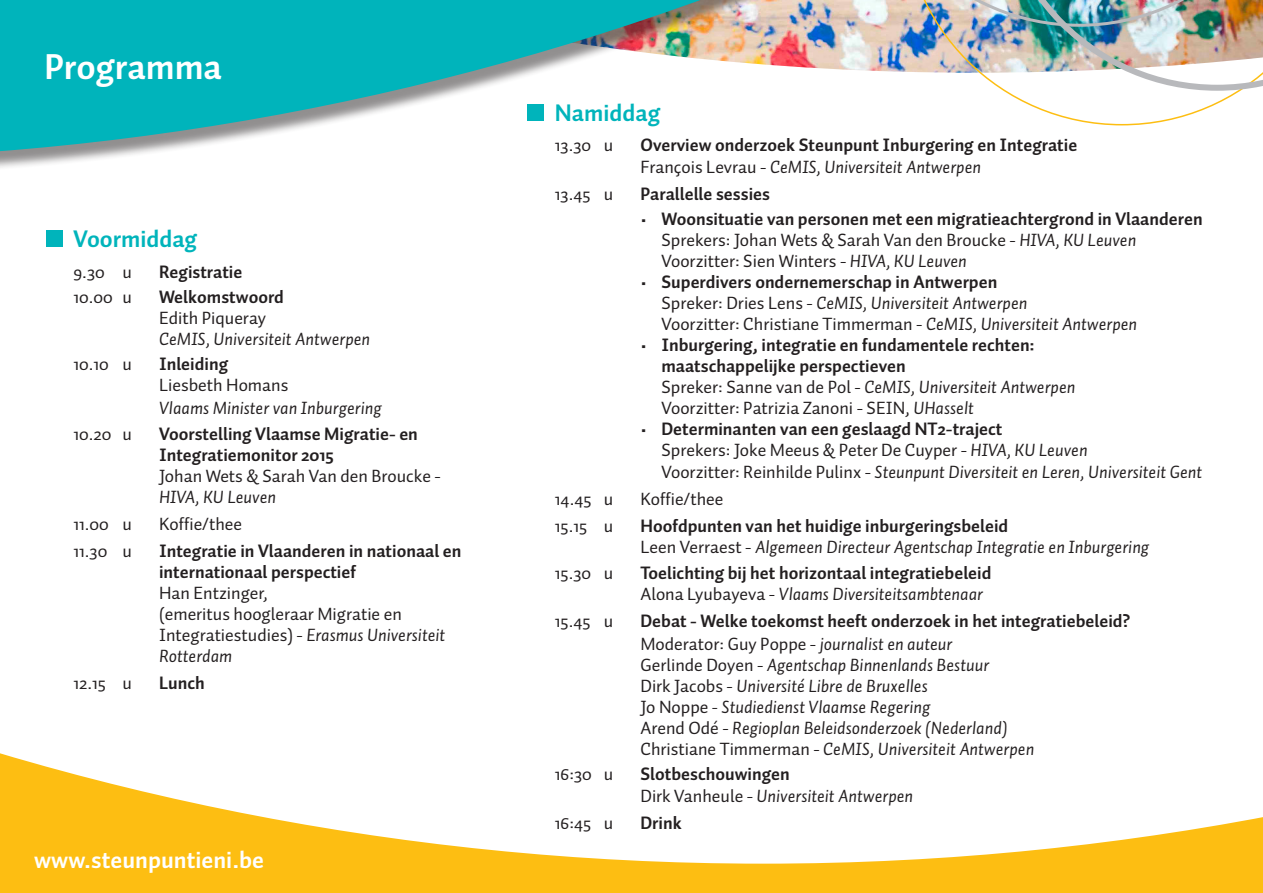
<style>
.page{position:relative;width:1263px;height:893px;background:#fff}
.page>*{position:absolute;margin:0;border:0;box-sizing:border-box;transform-origin:0 0}
.t1{font:700 36px "Auto 1";color:#fff}
.t2{font:700 24px "Auto 1";color:#fff}
.t3{font:700 24px "Auto 1";color:#00b4bb}
.t4{font:italic 18px/21px "Auto 1";color:#231f20}
.t5{font:700 18px/21px "Auto 1";color:#231f20}
.t6{font:18px/21px "Auto 1";color:#231f20}
.s1{font-style:normal}
.s2{font-style:italic}
</style>
<div class="page">
<div style="left:0;top:1px;width:1263px;height:892px;background:#fdbe12"></div>
<div style="left:0;top:125px;width:1263px;height:739px;background:#fff"></div>
<div style="left:0;top:0;width:1089px;height:178px;background:#fff"></div>
<svg style="left:0;top:0;width:859px;height:159px"></svg>
<div style="left:1004px;top:91px;width:259px;height:34px;background:#fff"></div>
<img style="left:859px;top:0;width:404px;height:91px">
<div style="left:47px;top:230px;width:16px;height:16px;background:#00b4bb"></div>
<div style="left:527px;top:104px;width:16px;height:17px;background:#00b4bb"></div>
<p class="t1" style="left:44px;top:44px;width:179px">Programma</p>
<p class="t3" style="left:74px;top:223px;width:125px">Voormiddag</p>
<p class="t6" style="left:74px;top:261px;width:60px">9.30 u</p>
<p class="t5" style="left:159px;top:261px;width:85px">Registratie</p>
<p class="t6" style="left:74px;top:286px;width:60px">10.00 u</p>
<p class="t5" style="left:159px;top:286px;width:126px">Welkomstwoord</p>
<p class="t4" style="left:159px;top:307px;width:213px"><span class="s1">Edith Piqueray<br></span>CeMIS, Universiteit Antwerpen</p>
<p class="t6" style="left:74px;top:353px;width:60px">10.10 u</p>
<p class="t5" style="left:159px;top:353px;width:71px">Inleiding</p>
<p class="t4" style="left:159px;top:373px;width:224px;line-height:22.5px"><span class="s1">Liesbeth Homans<br></span>Vlaams Minister van Inburgering</p>
<p class="t6" style="left:74px;top:423px;width:60px">10.20 u</p>
<p class="t5" style="left:159px;top:423px;width:260px">Voorstelling Vlaamse Migratie- en<br>Integratiemonitor 2015</p>
<p class="t6" style="left:159px;top:465px;width:283px">Johan Wets &amp; Sarah Van den Broucke -<br><span class="s2">HIVA, KU Leuven</span></p>
<p class="t6" style="left:74px;top:513px;width:60px">11.00 u</p>
<p class="t6" style="left:159px;top:513px;width:85px">Koffie/thee</p>
<p class="t6" style="left:74px;top:540px;width:60px">11.30 u</p>
<p class="t5" style="left:159px;top:540px;width:304px">Integratie in Vlaanderen in nationaal en internationaal perspectief</p>
<p class="t6" style="left:159px;top:582px;width:288px">Han Entzinger,<br>(emeritus hoogleraar Migratie en<br>Integratiestudies) - <span class="s2">Erasmus Universiteit<br>Rotterdam</span></p>
<p class="t6" style="left:74px;top:672px;width:60px">12.15 u</p>
<p class="t5" style="left:159px;top:672px;width:47px">Lunch</p>
<p class="t2" style="left:34px;top:844px;width:232px">www.steunpuntieni.be</p>
<p class="t3" style="left:555px;top:98px;width:107px">Namiddag</p>
<p class="t6" style="left:555px;top:134px;width:60px">13.30 u</p>
<p class="t5" style="left:640px;top:134px;width:438px">Overview onderzoek Steunpunt Inburgering en Integratie</p>
<p class="t4" style="left:640px;top:156px;width:342px"><span class="s1">François Levrau -</span> CeMIS, Universiteit Antwerpen</p>
<p class="t6" style="left:555px;top:183px;width:60px">13.45 u</p>
<p class="t5" style="left:640px;top:183px;width:131px">Parallelle sessies</p>
<p class="t5" style="left:640px;top:208px;width:564px">• Woonsituatie van personen met een migratieachtergrond in Vlaanderen</p>
<p class="t6" style="left:661px;top:229px;width:476px">Sprekers: Johan Wets &amp; Sarah Van den Broucke - <span class="s2">HIVA, KU Leuven</span></p>
<p class="t6" style="left:661px;top:250px;width:307px">Voorzitter: Sien Winters - <span class="s2">HIVA, KU Leuven</span></p>
<p class="t5" style="left:640px;top:271px;width:358px">• Superdivers ondernemerschap in Antwerpen</p>
<p class="t4" style="left:661px;top:292px;width:367px"><span class="s1">Spreker: Dries Lens -</span> CeMIS, Universiteit Antwerpen</p>
<p class="t6" style="left:661px;top:313px;width:477px">Voorzitter: Christiane Timmerman - <span class="s2">CeMIS, Universiteit Antwerpen</span></p>
<p class="t5" style="left:661px;top:334px;width:375px;text-indent:-21px">• Inburgering, integratie en fundamentele rechten: maatschappelijke perspectieven</p>
<p class="t4" style="left:661px;top:376px;width:415px"><span class="s1">Spreker: Sanne van de Pol -</span> CeMIS, Universiteit Antwerpen</p>
<p class="t6" style="left:661px;top:397px;width:314px">Voorzitter: Patrizia Zanoni - SEIN, <span class="s2">UHasselt</span></p>
<p class="t5" style="left:640px;top:418px;width:363px">• Determinanten van een geslaagd NT2-traject</p>
<p class="t6" style="left:661px;top:439px;width:428px">Sprekers: Joke Meeus &amp; Peter De Cuyper - <span class="s2">HIVA, KU Leuven</span></p>
<p class="t4" style="left:661px;top:461px;width:542px"><span class="s1">Voorzitter: Reinhilde Pulinx -</span> Steunpunt Diversiteit en Leren, Universiteit Gent</p>
<p class="t6" style="left:555px;top:488px;width:60px">14.45 u</p>
<p class="t6" style="left:640px;top:488px;width:85px">Koffie/thee</p>
<p class="t6" style="left:555px;top:515px;width:60px">15.15 u</p>
<p class="t5" style="left:640px;top:515px;width:369px">Hoofdpunten van het huidige inburgeringsbeleid</p>
<p class="t4" style="left:640px;top:536px;width:510px"><span class="s1">Leen Verraest -</span> Algemeen Directeur Agentschap Integratie en Inburgering</p>
<p class="t6" style="left:555px;top:562px;width:60px">15.30 u</p>
<p class="t5" style="left:640px;top:562px;width:352px">Toelichting bij het horizontaal integratiebeleid</p>
<p class="t4" style="left:640px;top:584px;width:344px"><span class="s1">Alona Lyubayeva -</span> Vlaams Diversiteitsambtenaar</p>
<p class="t6" style="left:555px;top:610px;width:60px">15.45 u</p>
<p class="t5" style="left:640px;top:610px;width:491px">Debat - Welke toekomst heeft onderzoek in het integratiebeleid?</p>
<p class="t6" style="left:640px;top:633px;width:313px">Moderator: Guy Poppe - <span class="s2">journalist en auteur</span></p>
<p class="t4" style="left:640px;top:654px;width:350px"><span class="s1">Gerlinde Doyen -</span> Agentschap Binnenlands Bestuur</p>
<p class="t4" style="left:640px;top:675px;width:289px"><span class="s1">Dirk Jacobs -</span> Université Libre de Bruxelles</p>
<p class="t4" style="left:640px;top:696px;width:291px"><span class="s1">Jo Noppe</span> - Studiedienst Vlaamse Regering</p>
<p class="t4" style="left:640px;top:717px;width:395px"><span class="s1">Arend Odé -</span> Regioplan Beleidsonderzoek (Nederland)<br><span class="s1">Christiane Timmerman -</span> CeMIS, Universiteit Antwerpen</p>
<p class="t6" style="left:555px;top:763px;width:60px">16:30 u</p>
<p class="t5" style="left:640px;top:763px;width:151px">Slotbeschouwingen</p>
<p class="t4" style="left:640px;top:786px;width:274px"><span class="s1">Dirk Vanheule -</span> Universiteit Antwerpen</p>
<p class="t6" style="left:555px;top:812px;width:60px">16:45 u</p>
<p class="t5" style="left:640px;top:812px;width:43px">Drink</p>
</div>
